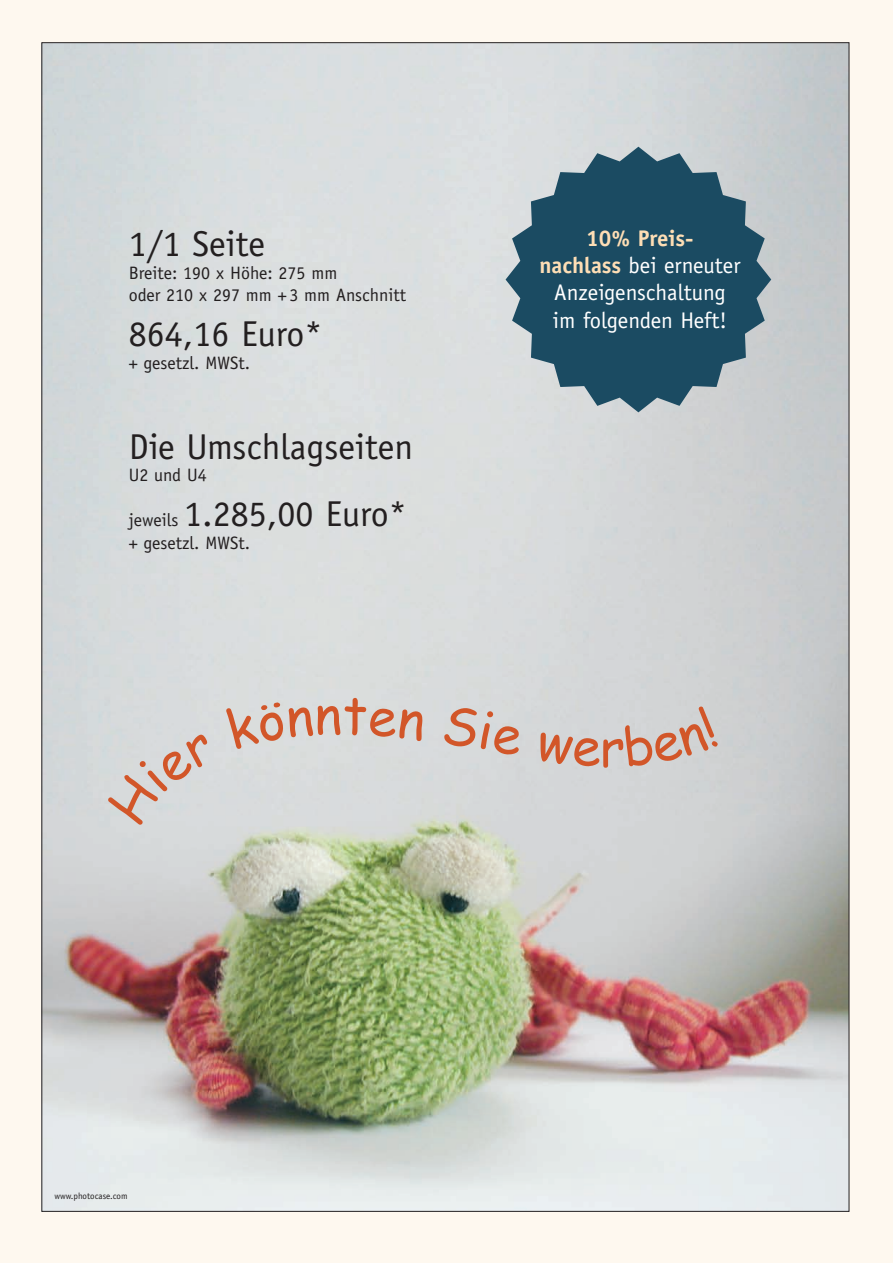
<style>
.page{position:relative;width:893px;height:1263px;background:#fff}
.page>*{position:absolute;margin:0;border:0;box-sizing:border-box;transform-origin:0 0}
.t1{font:52.5px "Comic Sans MS";color:#d25629}
.t2{font:36px "Officina Sans";color:#231f20}
.t3{font:22.65px/27.2px "Officina Sans";color:#fff;text-align:center}
.t4{font:18px/22.5px "Officina Sans";color:#231f20}
.t5{font:9px "Officina Sans";color:#231f20}
.s1{font-size:18px}
.s2{font-weight:700;color:#fedeb5}
</style>
<div class="page">
<div style="left:0;top:0;width:892px;height:1263px;background:#fef8ef"></div>
<img style="left:43px;top:44px;width:804px;height:1166px">
<svg style="left:506px;top:147px;width:265px;height:265px;background:#507384"></svg>
<hr style="left:892px;top:0;width:1px;height:1263px;background:#fef8ef">
<div style="left:106px;top:733px;width:110px;height:93px;background:#d7dadc"></div>
<div style="left:225px;top:697px;width:200px;height:52px;background:#dadddc"></div>
<div style="left:443px;top:705px;width:79px;height:51px;background:#d7dadb"></div>
<div style="left:537px;top:732px;width:64px;height:35px;background:#d4d6d8"></div>
<div style="left:625px;top:706px;width:93px;height:61px;background:#d2d4d5"></div>
<h2 class="t2" style="left:129px;top:223px;width:138px">1/1 Seite</h2>
<p class="t4" style="left:129px;top:261px;width:279px">Breite: 190 x Höhe: 275 mm<br>oder 210 x 297 mm + 3 mm Anschnitt</p>
<h2 class="t2" style="left:129px;top:313px;width:195px">864,16 Euro*</h2>
<p class="t4" style="left:129px;top:351px;width:123px">+ gesetzl. MWSt.</p>
<h2 class="t2" style="left:129px;top:426px;width:286px">Die Umschlagseiten</h2>
<p class="t4" style="left:129px;top:464px;width:80px">U2 und U4</p>
<h2 class="t2" style="left:129px;top:493px;width:279px"><span class="s1">jeweils</span> 1.285,00 Euro*</h2>
<p class="t4" style="left:129px;top:531px;width:123px">+ gesetzl. MWSt.</p>
<p class="t3" style="left:539px;top:225px;width:203px"><span class="s2">10% Preis-<br>nachlass</span> bei erneuter<br>Anzeigenschaltung<br>im folgenden Heft!</p>
<h1 class="t1" style="left:600px;top:708px;width:27px">r</h1>
<p class="t5" style="left:55px;top:1190px;width:75px">www.photocase.com</p>
</div>
